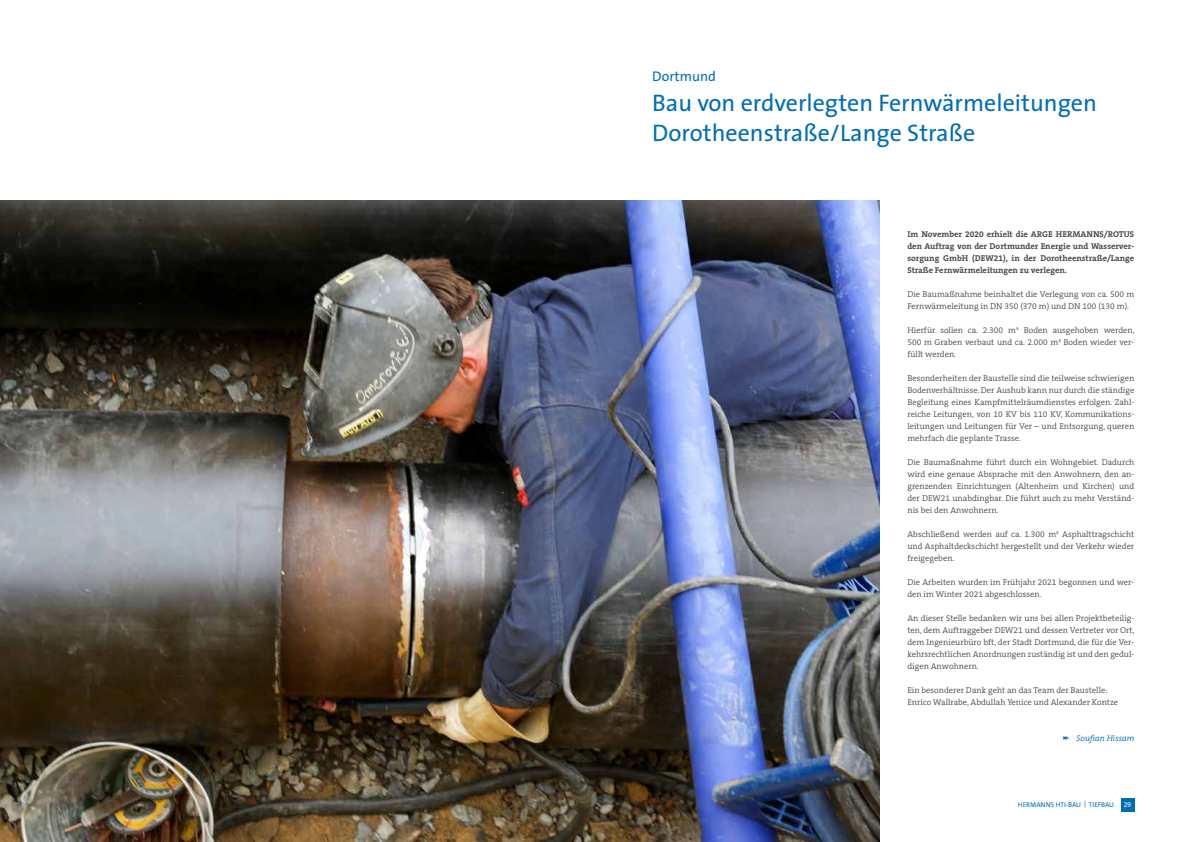
<style>
.page{position:relative;width:1191px;height:842px;background:#fff}
.page>*{position:absolute;margin:0;border:0;box-sizing:border-box;transform-origin:0 0}
.t1{font:24px/30px "The Sans";color:#006eb7}
.t2{font:14px "The Sans";color:#006eb7}
.t3{font:300 8.5px/12px "The Serif B W4";color:#4a4a49;text-align:justify}
.t4{font:700 8.5px/12px "The Serif B W7";color:#4a4a49;text-align:justify}
.t5{font:italic 300 8.5px "The Serif B W4";color:#006eb7}
.t6{font:7px "The Sans";color:#006eb7}
.t7{font:7px "The Sans Caps";color:#fff}
</style>
<div class="page">
<div style="left:1120px;top:799px;width:14px;height:13px;background:#006eb7"></div>
<img style="left:0;top:201px;width:879px;height:641px">
<h2 class="t2" style="left:652px;top:64px;width:65px">Dortmund</h2>
<h1 class="t1" style="left:652px;top:87px;width:446px">Bau von erdverlegten Fernwärmeleitungen<br>Dorotheenstraße/Lange Straße</h1>
<p class="t4" style="left:907px;top:228px;width:228px">Im November 2020 erhielt die ARGE HERMANNS/ROTUS den Auftrag von der Dortmunder Energie und Wasserver&shy;sorgung GmbH (DEW21), in der Dorotheenstraße/Lange Straße Fernwärmeleitungen zu verlegen.</p>
<p class="t3" style="left:907px;top:288px;width:228px">Die Baumaßnahme beinhaltet die Verlegung von ca. 500 m<br>Fernwärmeleitung in DN 350 (370 m) und DN 100 (130 m).</p>
<p class="t3" style="left:907px;top:324px;width:229px">Hierfür sollen ca. 2.300 m³ Boden ausgehoben werden, 500 m Graben verbaut und ca. 2.000 m³ Boden wieder ver&shy;füllt werden.</p>
<p class="t3" style="left:907px;top:372px;width:228px">Besonderheiten der Baustelle sind die teilweise schwierigen Bodenverhältnisse. Der Aushub kann nur durch die ständige Begleitung eines Kampfmittelräumdienstes erfolgen. Zahl&shy;reiche Leitungen, von 10 KV bis 110 KV, Kommunikations&shy;leitungen und Leitungen für Ver – und Entsorgung, queren mehrfach die geplante Trasse.</p>
<p class="t3" style="left:907px;top:456px;width:228px">Die Baumaßnahme führt durch ein Wohngebiet. Dadurch wird eine genaue Absprache mit den Anwohnern, den an&shy;grenzenden Einrichtungen (Altenheim und Kirchen) und der DEW21 unabdingbar. Die führt auch zu mehr Verständ&shy;nis bei den Anwohnern.</p>
<p class="t3" style="left:907px;top:528px;width:228px">Abschließend werden auf ca. 1.300 m² Asphalttragschicht und Asphaltdeckschicht hergestellt und der Verkehr wieder freigegeben.</p>
<p class="t3" style="left:907px;top:576px;width:228px">Die Arbeiten wurden im Frühjahr 2021 begonnen und wer&shy;den im Winter 2021 abgeschlossen.</p>
<p class="t3" style="left:907px;top:612px;width:229px">An dieser Stelle bedanken wir uns bei allen Projektbeteilig&shy;ten, dem Auftraggeber DEW21 und dessen Vertreter vor Ort, dem Ingenieurbüro bft, der Stadt Dortmund, die für die Ver&shy;kehrsrechtlichen Anordnungen zuständig ist und den gedul&shy;digen Anwohnern.</p>
<p class="t3" style="left:907px;top:684px;width:212px">Ein besonderer Dank geht an das Team der Baustelle:<br>Enrico Wallrabe, Abdullah Yenice und Alexander Kontze</p>
<p class="t5" style="left:1062px;top:732px;width:73px">✒ Soufian Hissam</p>
<p class="t6" style="left:1017px;top:799px;width:98px">HERMANNS HTI-BAU | TIEFBAU</p>
<p class="t7" style="left:1123px;top:799px;width:9px">29</p>
</div>
